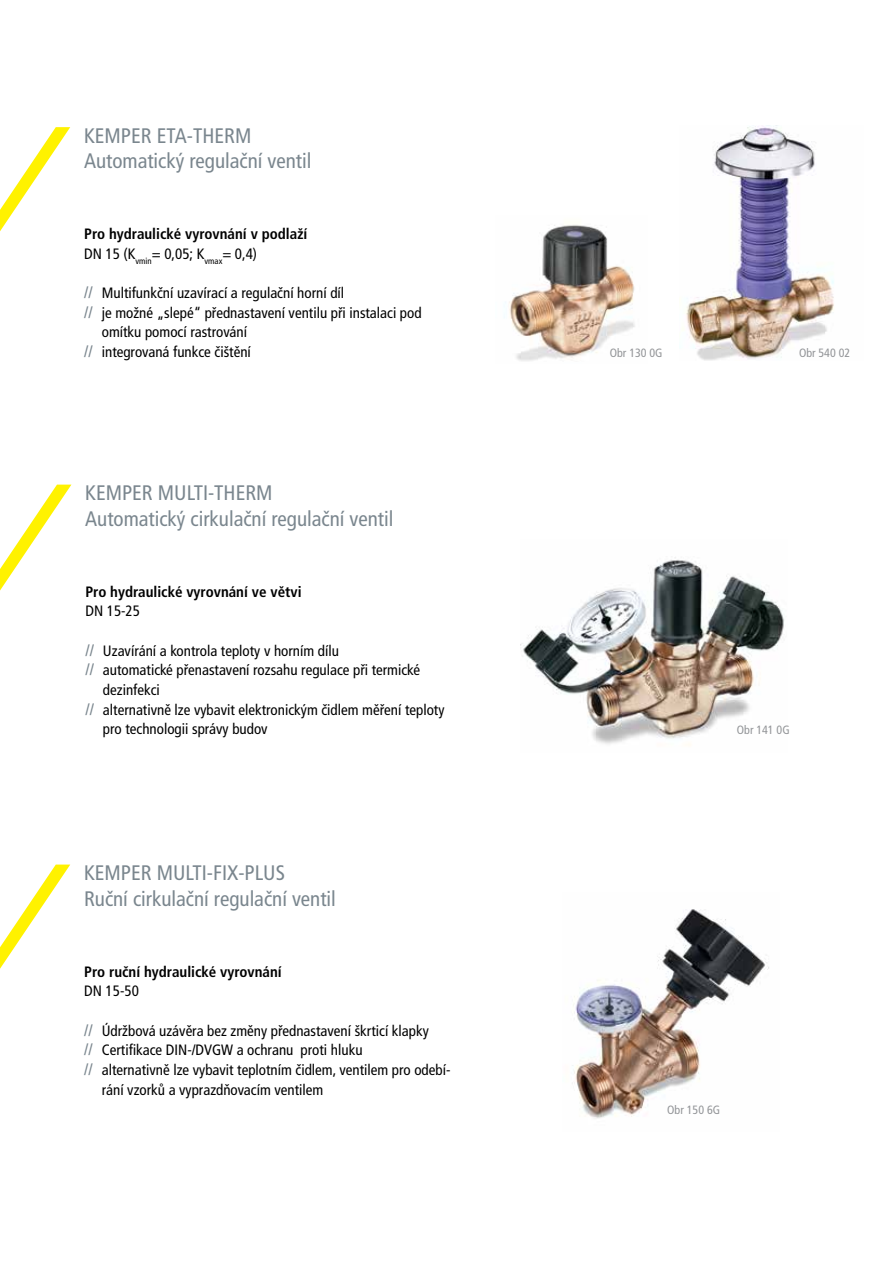
<style>
.page{position:relative;width:893px;height:1263px;background:#fff}
.page>*{position:absolute;margin:0;border:0;box-sizing:border-box;transform-origin:0 0}
.t1{font:condensed 21px/25.2px "Frutiger LT Com";color:#7a868e}
.t2{font:condensed 15px "Frutiger LT Com";color:#000}
.t3{font:700 condensed 15px/19.5px "Frutiger LT Com";color:#000}
.t4{font:condensed 12px "Frutiger LT Com";color:#939598}
.s1{font-weight:400}
.s2{font-size:16.5px;color:#7a868e}
</style>
<div class="page">
<img style="left:520px;top:557px;width:264px;height:189px">
<svg style="left:0;top:484px;width:72px;height:107px"></svg>
<svg style="left:0;top:864px;width:71px;height:105px"></svg>
<img style="left:572px;top:909px;width:197px;height:210px">
<svg style="left:0;top:127px;width:71px;height:104px"></svg>
<img style="left:686px;top:126px;width:148px;height:234px">
<img style="left:504px;top:224px;width:131px;height:137px">
<h1 class="t1" style="left:84px;top:123px;width:229px">KEMPER ETA-THERM<br>Automatický regulační ventil</h1>
<p class="t3" style="left:84px;top:224px;width:225px">Pro hydraulické vyrovnání v podlaží<br><span class="s1">DN 15 (K</span><sub>vmin</sub><span class="s1">= 0,05; K</span><sub>vmax</sub><span class="s1">= 0,4)</span></p>
<p class="t2" style="left:84px;top:284px;width:261px"><span class="s2">//</span> Multifunkční uzavírací a regulační horní díl</p>
<p class="t2" style="left:84px;top:303px;width:339px"><span class="s2">//</span> je možné „slepé“ přednastavení ventilu při instalaci pod</p>
<p class="t2" style="left:102px;top:323px;width:147px">omítku pomocí rastrování</p>
<p class="t2" style="left:84px;top:343px;width:168px"><span class="s2">//</span> integrovaná funkce čištění</p>
<p class="t4" style="left:610px;top:346px;width:54px">Obr 130 0G</p>
<p class="t4" style="left:799px;top:346px;width:53px">Obr 540 02</p>
<h1 class="t1" style="left:85px;top:480px;width:310px">KEMPER MULTI-THERM<br>Automatický cirkulační regulační ventil</h1>
<p class="t3" style="left:85px;top:582px;width:218px">Pro hydraulické vyrovnání ve větvi</p>
<p class="t2" style="left:85px;top:602px;width:56px">DN 15-25</p>
<p class="t2" style="left:85px;top:641px;width:255px"><span class="s2">//</span> Uzavírání a kontrola teploty v horním dílu</p>
<p class="t2" style="left:85px;top:661px;width:336px"><span class="s2">//</span> automatické přenastavení rozsahu regulace při termické</p>
<p class="t2" style="left:103px;top:680px;width:58px">dezinfekci</p>
<p class="t2" style="left:85px;top:700px;width:360px"><span class="s2">//</span> alternativně lze vybavit elektronickým čidlem měření teploty</p>
<p class="t2" style="left:103px;top:720px;width:166px">pro technologii správy budov</p>
<p class="t4" style="left:737px;top:723px;width:54px">Obr 141 0G</p>
<h1 class="t1" style="left:84px;top:860px;width:253px">KEMPER MULTI-FIX-PLUS<br>Ruční cirkulační regulační ventil</h1>
<p class="t3" style="left:84px;top:962px;width:199px">Pro ruční hydraulické vyrovnání</p>
<p class="t2" style="left:84px;top:982px;width:56px">DN 15-50</p>
<p class="t2" style="left:84px;top:1021px;width:346px"><span class="s2">//</span> Údržbová uzávěra bez změny přednastavení škrticí klapky</p>
<p class="t2" style="left:84px;top:1041px;width:280px"><span class="s2">//</span> Certifikace DIN-/DVGW a ochranu proti hluku</p>
<p class="t2" style="left:84px;top:1061px;width:368px"><span class="s2">//</span> alternativně lze vybavit teplotním čidlem, ventilem pro odebí-</p>
<p class="t2" style="left:102px;top:1080px;width:223px">rání vzorků a vyprazdňovacím ventilem</p>
<p class="t4" style="left:667px;top:1102px;width:54px">Obr 150 6G</p>
</div>
